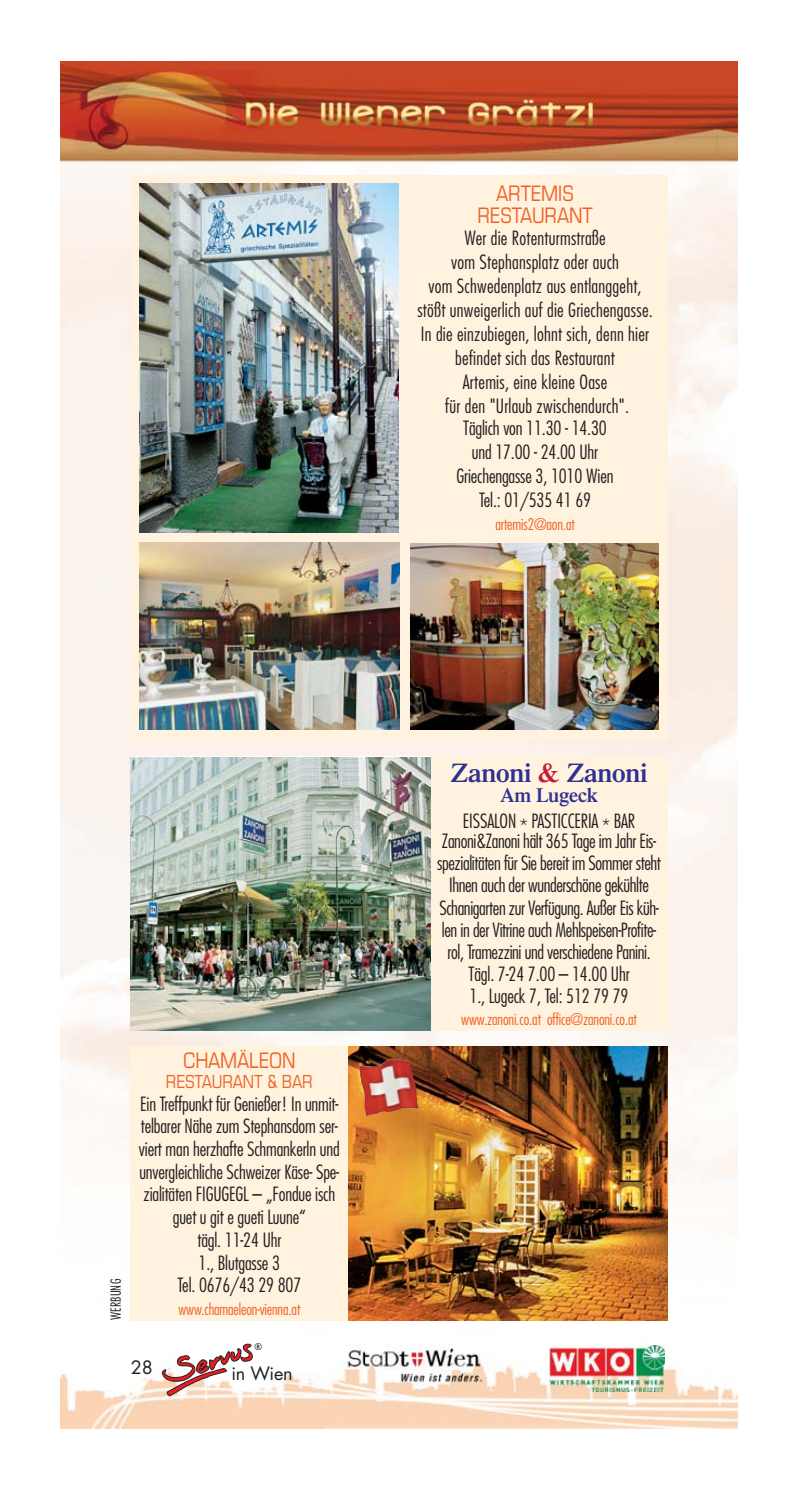
<style>
.page{position:relative;width:798px;height:1499px;background:#fff}
.page>*{position:absolute;margin:0;border:0;box-sizing:border-box;transform-origin:0 0}
.t1{font:600 27px "Times";letter-spacing:-.01em;color:#2e3092}
.t2{font:condensed 21.38px/21.4px "Eurostile";letter-spacing:-.01em;color:#f16124;text-align:center}
.t3{font:600 20.25px "Times";letter-spacing:-.01em;color:#2e3092}
.t4{font:300 condensed 19.12px/22.7px "Futura";letter-spacing:-.01em;color:#231f20;text-align:center}
.t5{font:300 condensed 19.12px/24.1px "Futura";letter-spacing:.01em;color:#231f20;text-align:center}
.t6{font:condensed 18px "Eurostile";letter-spacing:-.01em;color:#f16124}
.t7{font:18px "Futura";letter-spacing:-.015em;color:#231f20}
.t8{font:300 condensed 15.75px "Futura";letter-spacing:-.01em;color:#f16124}
.t9{font:300 condensed 13.5px "Futura";letter-spacing:.01em;color:#231f20}
.t10{font:500 9px "Futura";color:#231f20}
.s1{color:#c51b36}
</style>
<div class="page">
<img style="left:61px;top:61px;width:676px;height:1368px">
<svg style="left:162px;top:1343px;width:95px;height:53px"></svg>
<img style="left:549px;top:1345px;width:115px;height:46px">
<img style="left:340px;top:1344px;width:147px;height:45px">
<div style="left:131px;top:175px;width:536px;height:565px;background:#fff3df"></div>
<img style="left:139px;top:183px;width:260px;height:350px">
<img style="left:410px;top:543px;width:248px;height:186px">
<img style="left:140px;top:543px;width:259px;height:186px">
<img style="left:348px;top:1046px;width:318px;height:274px">
<div style="left:131px;top:1046px;width:217px;height:274px;background:#fff3df"></div>
<img style="left:131px;top:757px;width:300px;height:273px">
<div style="left:431px;top:756px;width:236px;height:274px;background:#fff3df"></div>
<img style="left:359px;top:1059px;width:59px;height:57px">
<p class="t2" style="left:477px;top:185px;width:116px">ARTEMIS<br>RESTAURANT</p>
<p class="t5" style="left:417px;top:227px;width:237px">Wer die Rotenturmstraße<br>vom Stephansplatz oder auch<br>vom Schwedenplatz aus entlanggeht, stößt unweigerlich auf die Griechengasse.<br>In die einzubiegen, lohnt sich, denn hier befindet sich das Restaurant<br>Artemis, eine kleine Oase<br>für den "Urlaub zwischendurch".</p>
<p class="t4" style="left:456px;top:417px;width:158px;line-height:24.1px">Täglich von 11.30 - 14.30 und 17.00 - 24.00 Uhr<br>Griechengasse 3, 1010 Wien<br>Tel.: 01/535 41 69</p>
<p class="t8" style="left:495px;top:517px;width:81px">artemis2@aon.at</p>
<p class="t9" style="left:110px;top:1320px;width:43px;rotate:-90deg">WERBUNG</p>
<p class="t2" style="left:183px;top:1052px;width:114px">CHAMÄLEON</p>
<p class="t6" style="left:166px;top:1075px;width:148px">RESTAURANT &amp; BAR</p>
<p class="t4" style="left:139px;top:1093px;width:202px">Ein Treffpunkt für Genießer! In unmit&shy;telbarer Nähe zum Stephansdom ser&shy;viert man herzhafte Schmankerln und unvergleichliche Schweizer Käse- Spe&shy;zialitäten FIGUGEGL – „Fondue isch guet u git e gueti Luune“<br>tägl. 11-24 Uhr<br>1., Blutgasse 3<br>Tel. 0676/43 29 807</p>
<p class="t8" style="left:178px;top:1302px;width:123px">www.chamaeleon-vienna.at</p>
<p class="t7" style="left:131px;top:1359px;width:23px">28</p>
<p class="t10" style="left:254px;top:1342px;width:9px">®</p>
<p class="t7" style="left:231px;top:1365px;width:63px">in Wien</p>
<h1 class="t1" style="left:450px;top:763px;width:199px">Zanoni <span class="s1">&amp;</span> Zanoni</h1>
<p class="t3" style="left:500px;top:787px;width:99px">Am Lugeck</p>
<p class="t4" style="left:442px;top:812px;width:215px;line-height:19.8px">EISSALON * PASTICCERIA * BAR<br>Zanoni&amp;Zanoni hält 365 Tage im Jahr Eis-</p>
<p class="t4" style="left:437px;top:853px;width:225px;line-height:22.1px">spezialitäten für Sie bereit im Sommer steht Ihnen auch der wunderschöne gekühlte Schanigarten zur Verfügung. Außer Eis küh&shy;len in der Vitrine auch Mehlspeisen-Profite&shy;rol, Tramezzini und verschiedene Panini.<br>Tägl. 7-24 7.00 – 14.00 Uhr<br>1., Lugeck 7, Tel: 512 79 79</p>
<p class="t8" style="left:461px;top:1012px;width:177px">www.zanoni.co.at office@zanoni.co.at</p>
</div>
